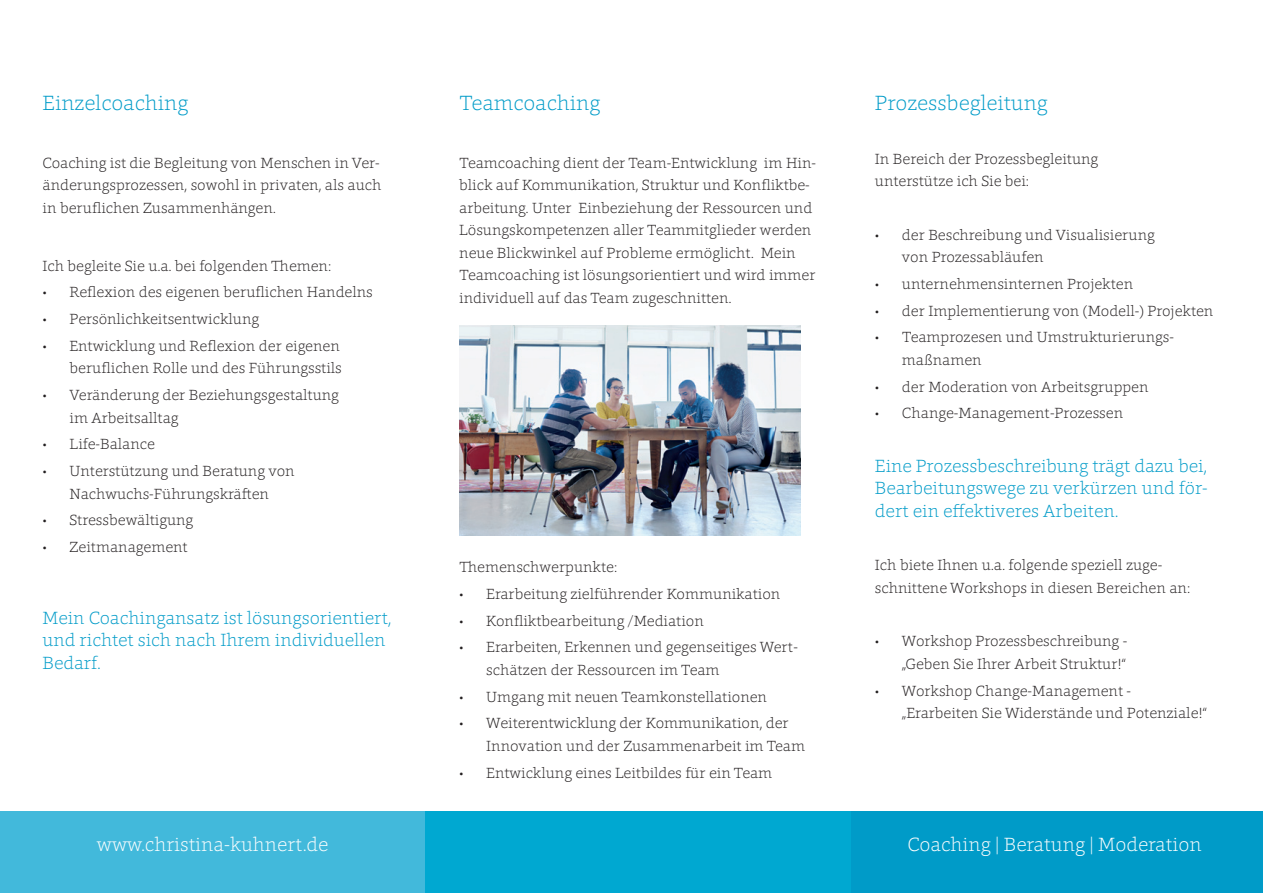
<style>
.page{position:relative;width:1263px;height:893px;background:#fff}
.page>*{position:absolute;margin:0;border:0;box-sizing:border-box;transform-origin:0 0}
.t1{font:200 21px "Foro";color:#009bc8}
.t2{font:200 19.5px "Foro";color:#fff}
.t3{font:200 18px/22.5px "Foro";color:#009bc8}
.t4{font:200 15px/22.5px "Foro";color:#231f20}
</style>
<div class="page">
<div style="left:0;top:811px;width:425px;height:82px;background:#42b9db"></div>
<div style="left:850px;top:811px;width:413px;height:82px;background:#009bc8"></div>
<div style="left:425px;top:811px;width:425px;height:82px;background:#00a8d1"></div>
<img style="left:459px;top:325px;width:341px;height:211px">
<h1 class="t1" style="left:43px;top:90px;width:147px">Einzelcoaching</h1>
<p class="t4" style="left:43px;top:151px;width:340px">Coaching ist die Begleitung von Menschen in Ver&shy;änderungsprozessen, sowohl in privaten, als auch in beruflichen Zusammenhängen.</p>
<p class="t4" style="left:43px;top:254px;width:290px">Ich begleite Sie u.a. bei folgenden Themen:</p>
<p class="t4" style="left:43px;top:281px;width:332px">• Reflexion des eigenen beruflichen Handelns</p>
<p class="t4" style="left:43px;top:308px;width:218px">• Persönlichkeitsentwicklung</p>
<p class="t4" style="left:43px;top:334px;width:301px;text-align:right">• Entwicklung und Reflexion der eigenen beruflichen Rolle und des Führungsstils</p>
<p class="t4" style="left:70px;top:384px;width:271px;text-indent:-27px">• Veränderung der Beziehungsgestaltung im Arbeitsalltag</p>
<p class="t4" style="left:43px;top:433px;width:114px">• Life-Balance</p>
<p class="t4" style="left:43px;top:460px;width:254px;text-align:center">• Unterstützung und Beratung von<br>Nachwuchs-Führungskräften</p>
<p class="t4" style="left:43px;top:509px;width:152px">• Stressbewältigung</p>
<p class="t4" style="left:43px;top:536px;width:147px">• Zeitmanagement</p>
<p class="t3" style="left:43px;top:606px;width:350px">Mein Coachingansatz ist lösungsorientiert, und richtet sich nach Ihrem individuellen<br>Bedarf.</p>
<h1 class="t1" style="left:459px;top:90px;width:142px">Teamcoaching</h1>
<p class="t4" style="left:459px;top:151px;width:358px">Teamcoaching dient der Team-Entwicklung im Hin&shy;blick auf Kommunikation, Struktur und Konfliktbe&shy;arbeitung. Unter Einbeziehung der Ressourcen und Lösungskompetenzen aller Teammitglieder werden neue Blickwinkel auf Probleme ermöglicht. Mein Teamcoaching ist lösungsorientiert und wird immer individuell auf das Team zugeschnitten.</p>
<p class="t4" style="left:459px;top:556px;width:159px">Themenschwerpunkte:</p>
<p class="t4" style="left:459px;top:582px;width:322px">• Erarbeitung zielführender Kommunikation</p>
<p class="t4" style="left:459px;top:609px;width:246px">• Konfliktbearbeitung /Mediation</p>
<p class="t4" style="left:486px;top:636px;width:313px;text-indent:-27px">• Erarbeiten, Erkennen und gegenseitiges Wert&shy;schätzen der Ressourcen im Team</p>
<p class="t4" style="left:459px;top:685px;width:309px">• Umgang mit neuen Teamkonstellationen</p>
<p class="t4" style="left:486px;top:712px;width:320px;text-indent:-27px">• Weiterentwicklung der Kommunikation, der<br>Innovation und der Zusammenarbeit im Team</p>
<p class="t4" style="left:459px;top:761px;width:314px">• Entwicklung eines Leitbildes für ein Team</p>
<h1 class="t1" style="left:875px;top:90px;width:174px">Prozessbegleitung</h1>
<p class="t4" style="left:875px;top:147px;width:225px">In Bereich der Prozessbegleitung unterstütze ich Sie bei:</p>
<p class="t4" style="left:902px;top:223px;width:254px;text-indent:-27px">• der Beschreibung und Visualisierung von Prozessabläufen</p>
<p class="t4" style="left:875px;top:272px;width:260px">• unternehmensinternen Projekten</p>
<p class="t4" style="left:875px;top:299px;width:340px">• der Implementierung von (Modell-) Projekten</p>
<p class="t4" style="left:902px;top:326px;width:273px;text-indent:-27px">• Teamprozesen und Umstrukturierungs&shy;maßnamen</p>
<p class="t4" style="left:875px;top:375px;width:275px">• der Moderation von Arbeitsgruppen</p>
<p class="t4" style="left:875px;top:402px;width:250px">• Change-Management-Prozessen</p>
<p class="t3" style="left:875px;top:454px;width:334px;text-align:justify">Eine Prozessbeschreibung trägt dazu bei, Bearbeitungswege zu verkürzen und för&shy;dert ein effektiveres Arbeiten.</p>
<p class="t4" style="left:875px;top:554px;width:317px">Ich biete Ihnen u.a. folgende speziell zuge&shy;schnittene Workshops in diesen Bereichen an:</p>
<p class="t4" style="left:875px;top:630px;width:254px;text-align:right">• Workshop Prozessbeschreibung - „Geben Sie Ihrer Arbeit Struktur!“</p>
<p class="t4" style="left:902px;top:679px;width:306px;text-indent:-27px">• Workshop Change-Management - „Erarbeiten Sie Widerstände und Potenziale!“</p>
<h2 class="t2" style="left:97px;top:832px;width:233px">www.christina-kuhnert.de</h2>
<h2 class="t2" style="left:907px;top:832px;width:296px">Coaching | Beratung | Moderation</h2>
</div>
